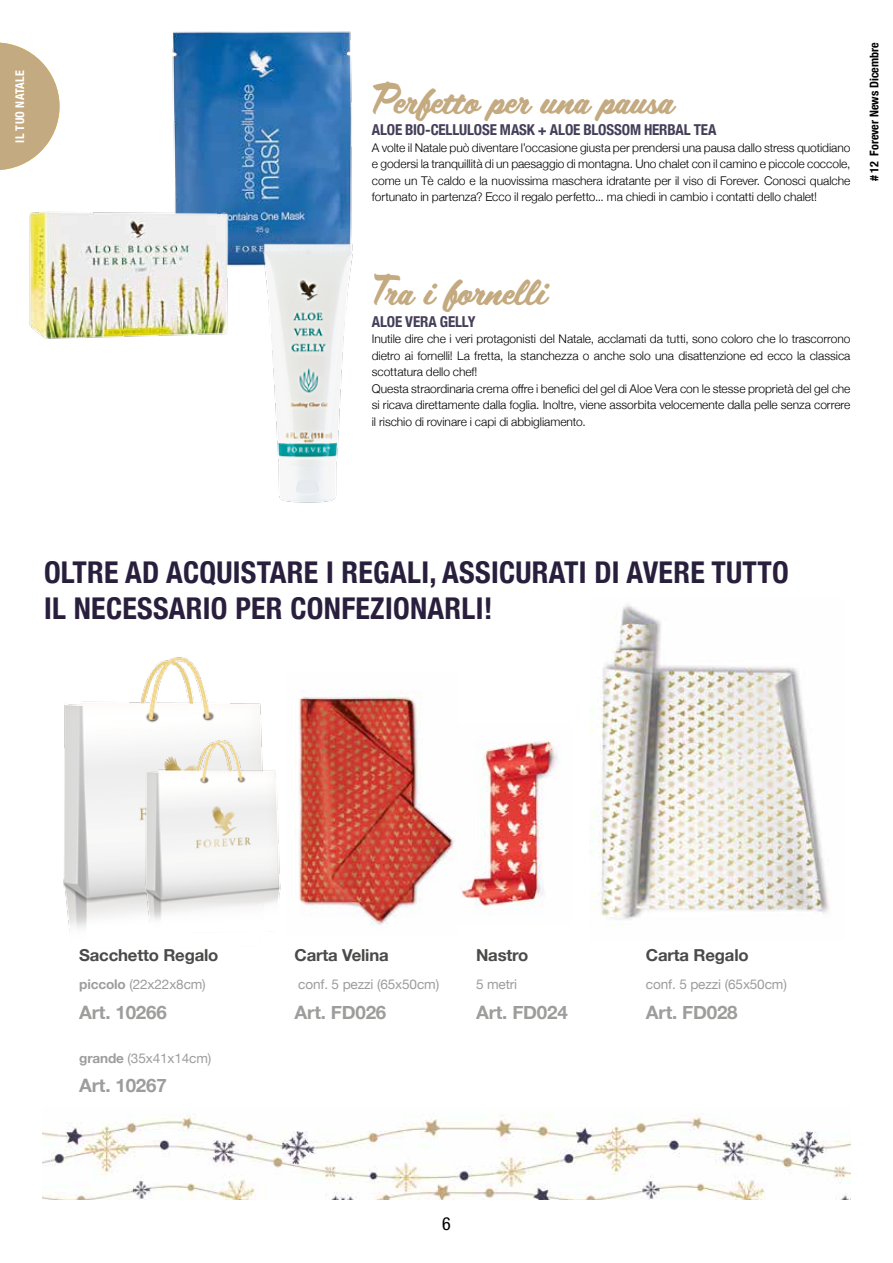
<style>
.page{position:relative;width:893px;height:1263px;background:#fff}
.page>*{position:absolute;margin:0;border:0;box-sizing:border-box;transform-origin:0 0}
.t1{font:37.5px "Scriptorama Tradeshow JF";letter-spacing:-.015em;color:#c4aa80}
.t2{font:700 condensed 30px/36px "Helvetica Neue";letter-spacing:.01em;color:#291f3d}
.t3{font:700 18.45px "Helvetica Neue";letter-spacing:-.01em;color:#9d9d9c}
.t4{font:condensed 18px "Helvetica Neue";color:#000}
.t5{font:700 16.5px "Helvetica Neue";letter-spacing:-.01em;color:#4a4a49}
.t6{font:700 condensed 15px "Helvetica Neue";letter-spacing:-.01em;color:#443e58}
.t7{font:13.35px "Helvetica Neue";letter-spacing:-.01em;color:#9d9d9c}
.t8{font:300 12px/16.5px "Helvetica Neue";letter-spacing:-.005em;color:#000;text-align:justify}
.t9{font:700 condensed 12px "Helvetica Neue";color:#000}
.t10{font:700 condensed 12px "Helvetica Neue";letter-spacing:.025em;color:#fff}
.s1{font-weight:700}
</style>
<div class="page">
<svg style="left:0;top:43px;width:60px;height:127px"></svg>
<img style="left:43px;top:1114px;width:807px;height:85px">
<img style="left:63px;top:657px;width:198px;height:274px">
<img style="left:129px;top:722px;width:152px;height:209px">
<img style="left:589px;top:604px;width:240px;height:323px">
<img style="left:460px;top:741px;width:101px;height:171px">
<img style="left:299px;top:691px;width:156px;height:234px">
<img style="left:172px;top:31px;width:180px;height:235px">
<img style="left:260px;top:241px;width:93px;height:262px">
<img style="left:29px;top:208px;width:203px;height:131px">
<p class="t10" style="left:10px;top:143px;width:74px;rotate:-90deg">IL TUO NATALE</p>
<h1 class="t1" style="left:372px;top:73px;width:303px">Perfetto per una pausa</h1>
<p class="t6" style="left:372px;top:118px;width:346px">ALOE BIO-CELLULOSE MASK + ALOE BLOSSOM HERBAL TEA</p>
<p class="t8" style="left:372px;top:139px;width:480px">A volte il Natale può diventare l’occasione giusta per prendersi una pausa dallo stress quotidiano e godersi la tranquillità di un paesaggio di montagna. Uno chalet con il camino e piccole coccole, come un Tè caldo e la nuovissima maschera idratante per il viso di Forever. Conosci qualche fortunato in partenza? Ecco il regalo perfetto... ma chiedi in cambio i contatti dello chalet!</p>
<p class="t9" style="left:864px;top:181px;width:140px;rotate:-90deg"># 12 Forever News Dicembre</p>
<h1 class="t1" style="left:372px;top:265px;width:176px">Tra i fornelli</h1>
<p class="t6" style="left:372px;top:309px;width:105px">ALOE VERA GELLY</p>
<p class="t8" style="left:372px;top:330px;width:480px;text-align:left">Inutile dire che i veri protagonisti del Natale, acclamati da tutti, sono coloro che lo trascorrono dietro ai fornelli! La fretta, la stanchezza o anche solo una disattenzione ed ecco la classica scottatura dello chef!<br>Questa straordinaria crema offre i benefici del gel di Aloe Vera con le stesse proprietà del gel che si ricava direttamente dalla foglia. Inoltre, viene assorbita velocemente dalla pelle senza correre il rischio di rovinare i capi di abbigliamento.</p>
<h2 class="t2" style="left:44px;top:552px;width:746px">OLTRE AD ACQUISTARE I REGALI, ASSICURATI DI AVERE TUTTO<br>IL NECESSARIO PER CONFEZIONARLI!</h2>
<h3 class="t5" style="left:79px;top:942px;width:141px">Sacchetto Regalo</h3>
<p class="t7" style="left:79px;top:974px;width:128px"><span class="s1">piccolo</span> (22x22x8cm)</p>
<h3 class="t3" style="left:79px;top:998px;width:89px">Art. 10266</h3>
<p class="t7" style="left:79px;top:1048px;width:134px"><span class="s1">grande</span> (35x41x14cm)</p>
<h3 class="t3" style="left:79px;top:1071px;width:89px">Art. 10267</h3>
<h3 class="t5" style="left:295px;top:942px;width:96px">Carta Velina</h3>
<p class="t7" style="left:298px;top:975px;width:142px">conf. 5 pezzi (65x50cm)</p>
<h3 class="t3" style="left:295px;top:997px;width:93px">Art. FD026</h3>
<h3 class="t5" style="left:476px;top:942px;width:54px">Nastro</h3>
<p class="t7" style="left:476px;top:975px;width:43px">5 metri</p>
<h3 class="t3" style="left:476px;top:997px;width:93px">Art. FD024</h3>
<h3 class="t4" style="left:442px;top:1213px;width:10px">6</h3>
<h3 class="t5" style="left:646px;top:942px;width:104px">Carta Regalo</h3>
<p class="t7" style="left:646px;top:975px;width:142px">conf. 5 pezzi (65x50cm)</p>
<h3 class="t3" style="left:646px;top:997px;width:93px">Art. FD028</h3>
</div>
